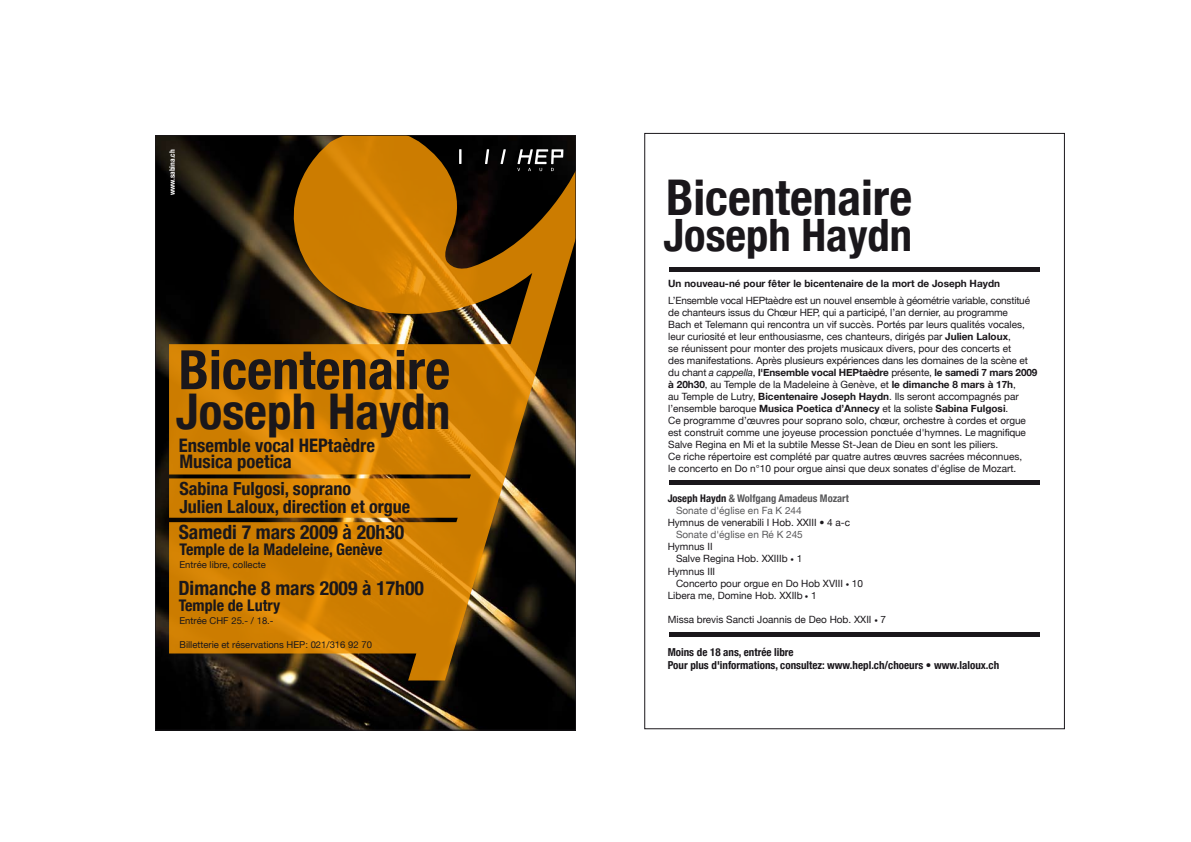
<style>
.page{position:relative;width:1191px;height:842px;background:#fff}
.page>*{position:absolute;margin:0;border:0;box-sizing:border-box;transform-origin:0 0}
.t1{font:700 condensed 54.3px "Helvetica Neue";color:#1a171b}
.t2{font:700 condensed 49.2px "Helvetica Neue";color:#1a171b}
.t3{font:700 condensed 44.6px "Helvetica Neue";color:#1a171b}
.t4{font:700 condensed 19.6px "Helvetica Neue";color:#1a171b}
.t5{font:700 condensed 18.6px/16.1px "Helvetica Neue";color:#1a171b}
.t6{font:700 condensed 18.1px/18px "Helvetica Neue";color:#1a171b}
.t7{font:700 condensed 16px "Helvetica Neue";color:#1a171b}
.t8{font:700 condensed 11px "Helvetica Neue";color:#1a171b}
.t9{font:700 condensed 10.5px "Helvetica Neue";color:#58585a}
.t10{font:10px/12px "Helvetica Neue";color:#1a171b}
.t11{font:700 10px "Helvetica Neue";color:#1a171b}
.t12{font:10px "Helvetica Neue";color:#58585a}
.t13{font:9.5px "Helvetica Neue";color:#1a171b}
.t14{font:700 condensed 7.5px "Helvetica Neue";color:#fff}
.s1{font-weight:700}
.s2{font-style:italic}
.s3{color:#1a171b}
.s4{font-size:7px}
</style>
<div class="page">
<img style="left:157px;top:137px;width:417px;height:591px">
<svg style="left:169px;top:137px;width:405px;height:543px;background:#905a08"></svg>
<svg style="left:517px;top:149px;width:46px;height:22px"></svg>
<svg style="left:500px;top:149px;width:6px;height:15px"></svg>
<svg style="left:485px;top:149px;width:4px;height:15px"></svg>
<svg style="left:459px;top:149px;width:2px;height:15px"></svg>
<div style="left:644px;top:133px;width:420px;height:596px;background:#fff;border:1px solid #1a171b"></div>
<hr style="left:668px;top:267px;width:371px;height:4px;background:#1a171b">
<div style="left:668px;top:480px;width:371px;height:5px;background:#1a171b"></div>
<div style="left:668px;top:632px;width:371px;height:5px;background:#1a171b"></div>
<p class="t14" style="left:168px;top:195px;width:47px;rotate:-90deg">www.sabina.ch</p>
<h1 class="t1" style="left:179px;top:337px;width:273px">Bicentenaire</h1>
<h2 class="t2" style="left:176px;top:381px;width:276px">Joseph Haydn</h2>
<h3 class="t5" style="left:179px;top:437px;width:198px">Ensemble vocal HEPtaèdre<br>Musica poetica</h3>
<h3 class="t6" style="left:179px;top:479px;width:232px">Sabina Fulgosi, soprano<br>Julien Laloux, direction et orgue</h3>
<h3 class="t7" style="left:179px;top:540px;width:204px">Temple de la Madeleine, Genève</h3>
<p class="t13" style="left:179px;top:559px;width:88px">Entrée libre, collecte</p>
<h3 class="t4" style="left:179px;top:520px;width:227px">Samedi 7 mars 2009 à 20h30</h3>
<h3 class="t4" style="left:178px;top:576px;width:247px">Dimanche 8 mars 2009 à 17h00</h3>
<h3 class="t7" style="left:179px;top:596px;width:103px">Temple de Lutry</h3>
<p class="t13" style="left:179px;top:615px;width:96px">Entrée CHF 25.- / 18.-</p>
<p class="t13" style="left:179px;top:639px;width:194px">Billetterie et réservations HEP: 021/316 92 70</p>
<h2 class="t2" style="left:666px;top:168px;width:248px">Bicentenaire</h2>
<h3 class="t3" style="left:663px;top:208px;width:250px">Joseph Haydn</h3>
<p class="t11" style="left:668px;top:277px;width:333px">Un nouveau-né pour fêter le bicentenaire de la mort de Joseph Haydn</p>
<p class="t10" style="left:668px;top:294px;width:371px">L’Ensemble vocal HEPtaèdre est un nouvel ensemble à géométrie variable, constitué de chanteurs issus du Chœur HEP, qui a participé, l’an dernier, au programme<br>Bach et Telemann qui rencontra un vif succès. Portés par leurs qualités vocales, leur curiosité et leur enthousiasme, ces chanteurs, dirigés par <span class="s1">Julien Laloux</span>,<br>se réunissent pour monter des projets musicaux divers, pour des concerts et<br>des manifestations. Après plusieurs expériences dans les domaines de la scène et du chant <span class="s2">a cappella</span>, <span class="s1">l'Ensemble vocal HEPtaèdre</span> présente, <span class="s1">le samedi 7 mars 2009 à 20h30</span>, au Temple de la Madeleine à Genève, et <span class="s1">le dimanche 8 mars à 17h</span>,<br>au Temple de Lutry, <span class="s1">Bicentenaire Joseph Haydn</span>. Ils seront accompagnés par l’ensemble baroque <span class="s1">Musica Poetica d’Annecy</span> et la soliste <span class="s1">Sabina Fulgosi</span>.<br>Ce programme d’œuvres pour soprano solo, chœur, orchestre à cordes et orgue est construit comme une joyeuse procession ponctuée d'hymnes. Le magnifique Salve Regina en Mi et la subtile Messe St-Jean de Dieu en sont les piliers.<br>Ce riche répertoire est complété par quatre autres œuvres sacrées méconnues,<br>le concerto en Do n°10 pour orgue ainsi que deux sonates d'église de Mozart.</p>
<p class="t9" style="left:667px;top:492px;width:183px"><span class="s3">Joseph Haydn</span> &amp; Wolfgang Amadeus Mozart</p>
<p class="t12" style="left:676px;top:505px;width:127px">Sonate d'église en Fa K 244</p>
<p class="t10" style="left:667px;top:517px;width:184px">Hymnus de venerabili I Hob. XXIII • 4 a-c</p>
<p class="t12" style="left:676px;top:529px;width:128px">Sonate d'église en Ré K 245</p>
<p class="t10" style="left:667px;top:541px;width:46px">Hymnus II</p>
<p class="t10" style="left:676px;top:553px;width:128px">Salve Regina Hob. XXIIIb <span class="s4">•</span> 1</p>
<p class="t10" style="left:667px;top:565px;width:49px">Hymnus III</p>
<p class="t10" style="left:676px;top:577px;width:188px">Concerto pour orgue en Do Hob XVIII <span class="s4">•</span> 10</p>
<p class="t10" style="left:667px;top:589px;width:150px">Libera me, Domine Hob. XXIIb <span class="s4">•</span> 1</p>
<p class="t10" style="left:667px;top:613px;width:220px">Missa brevis Sancti Joannis de Deo Hob. XXII <span class="s4">•</span> 7</p>
<p class="t8" style="left:667px;top:658px;width:333px">Pour plus d'informations, consultez: www.hepl.ch/choeurs • www.laloux.ch</p>
<p class="t8" style="left:667px;top:645px;width:127px">Moins de 18 ans, entrée libre</p>
</div>
